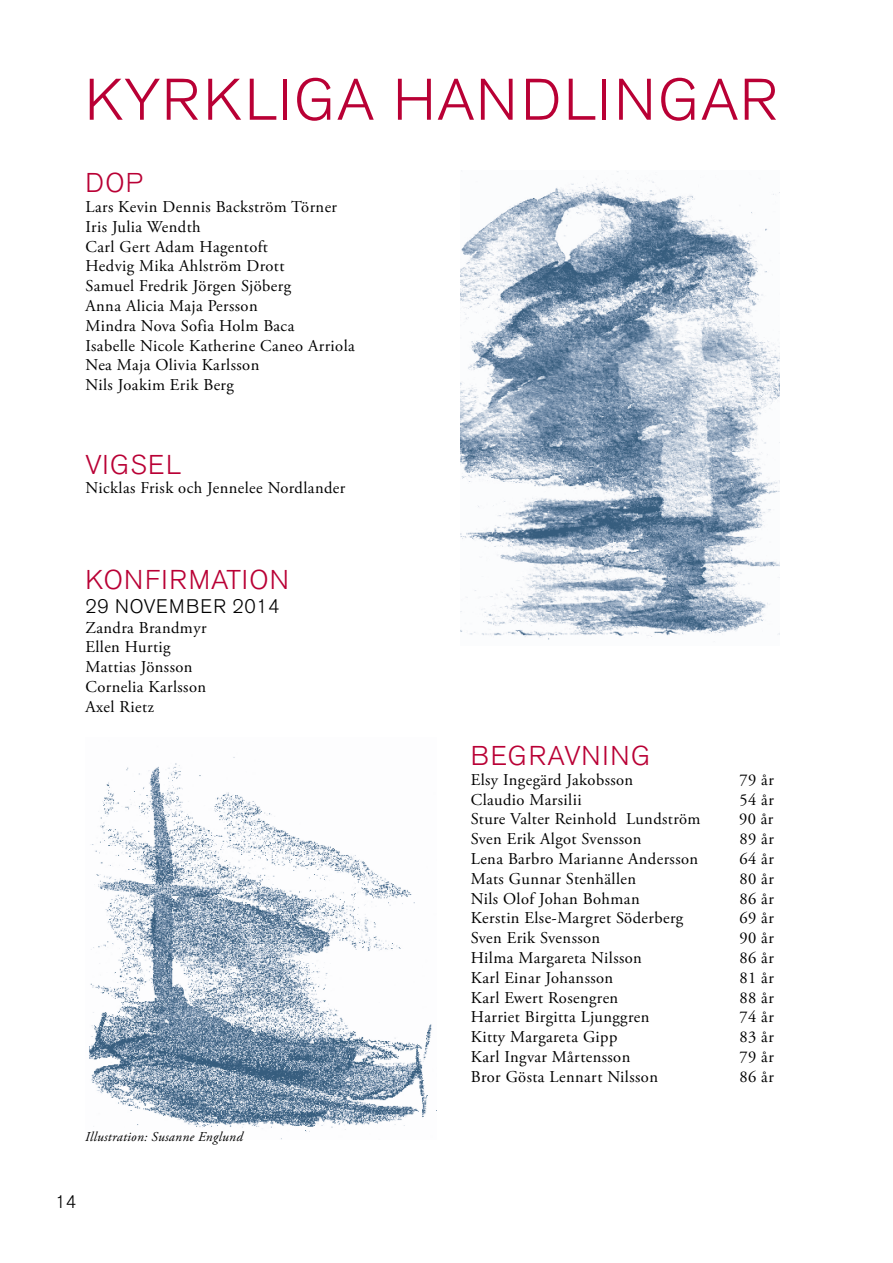
<style>
.page{position:relative;width:893px;height:1263px;background:#fff}
.page>*{position:absolute;margin:0;border:0;box-sizing:border-box;transform-origin:0 0}
.t1{font:300 58.05px "Akzidenz Grotesk BE";letter-spacing:.025em;color:#b90035}
.t2{font:300 27px "Akzidenz Grotesk BE";letter-spacing:.05em;color:#b90035}
.t3{font:300 19.5px "Akzidenz Grotesk BE";letter-spacing:.025em;color:#000}
.t4{font:300 18px "Akzidenz Grotesk BE";color:#000}
.t5{font:16.5px/19.8px "Adobe Garamond Pro";letter-spacing:.025em;color:#000}
.t6{font:italic 13.5px "Adobe Garamond Pro";letter-spacing:.025em;color:#000}
</style>
<div class="page">
<img style="left:89px;top:757px;width:343px;height:382px">
<img style="left:460px;top:170px;width:320px;height:470px">
<h1 class="t1" style="left:85px;top:67px;width:694px">KYRKLIGA HANDLINGAR</h1>
<h2 class="t2" style="left:86px;top:168px;width:59px">DOP</h2>
<p class="t5" style="left:86px;top:197px;width:271px">Lars Kevin Dennis Backström Törner<br>Iris Julia Wendth<br>Carl Gert Adam Hagentoft<br>Hedvig Mika Ahlström Drott<br>Samuel Fredrik Jörgen Sjöberg<br>Anna Alicia Maja Persson<br>Mindra Nova Sofia Holm Baca<br>Isabelle Nicole Katherine Caneo Arriola<br>Nea Maja Olivia Karlsson<br>Nils Joakim Erik Berg</p>
<h2 class="t2" style="left:86px;top:449px;width:97px">VIGSEL</h2>
<p class="t5" style="left:86px;top:479px;width:261px">Nicklas Frisk och Jennelee Nordlander</p>
<h2 class="t2" style="left:86px;top:565px;width:205px">KONFIRMATION</h2>
<p class="t3" style="left:86px;top:595px;width:195px">29 NOVEMBER 2014</p>
<p class="t5" style="left:86px;top:618px;width:122px">Zandra Brandmyr<br>Ellen Hurtig<br>Mattias Jönsson<br>Cornelia Karlsson<br>Axel Rietz</p>
<p class="t6" style="left:85px;top:1128px;width:159px">Illustration: Susanne Englund</p>
<p class="t4" style="left:55px;top:1192px;width:22px">14</p>
<h2 class="t2" style="left:471px;top:740px;width:181px">BEGRAVNING</h2>
<p class="t5" style="left:471px;top:770px;width:164px">Elsy Ingegärd Jakobsson</p>
<p class="t5" style="left:739px;top:770px;width:36px">79 år</p>
<p class="t5" style="left:471px;top:790px;width:112px">Claudio Marsilii</p>
<p class="t5" style="left:739px;top:790px;width:36px">54 år</p>
<p class="t5" style="left:471px;top:810px;width:231px">Sture Valter Reinhold Lundström</p>
<p class="t5" style="left:739px;top:810px;width:36px">90 år</p>
<p class="t5" style="left:471px;top:829px;width:172px">Sven Erik Algot Svensson</p>
<p class="t5" style="left:739px;top:829px;width:36px">89 år</p>
<p class="t5" style="left:471px;top:849px;width:229px">Lena Barbro Marianne Andersson</p>
<p class="t5" style="left:739px;top:849px;width:36px">64 år</p>
<p class="t5" style="left:471px;top:869px;width:167px">Mats Gunnar Stenhällen</p>
<p class="t5" style="left:739px;top:869px;width:36px">80 år</p>
<p class="t5" style="left:471px;top:889px;width:170px">Nils Olof Johan Bohman</p>
<p class="t5" style="left:739px;top:889px;width:36px">86 år</p>
<p class="t5" style="left:471px;top:909px;width:214px">Kerstin Else-Margret Söderberg</p>
<p class="t5" style="left:739px;top:909px;width:36px">69 år</p>
<p class="t5" style="left:471px;top:928px;width:131px">Sven Erik Svensson</p>
<p class="t5" style="left:739px;top:928px;width:36px">90 år</p>
<p class="t5" style="left:471px;top:948px;width:173px">Hilma Margareta Nilsson</p>
<p class="t5" style="left:739px;top:948px;width:36px">86 år</p>
<p class="t5" style="left:471px;top:968px;width:144px">Karl Einar Johansson</p>
<p class="t5" style="left:739px;top:968px;width:36px">81 år</p>
<p class="t5" style="left:471px;top:988px;width:149px">Karl Ewert Rosengren</p>
<p class="t5" style="left:739px;top:988px;width:36px">88 år</p>
<p class="t5" style="left:471px;top:1008px;width:180px">Harriet Birgitta Ljunggren</p>
<p class="t5" style="left:739px;top:1008px;width:36px">74 år</p>
<p class="t5" style="left:471px;top:1027px;width:148px">Kitty Margareta Gipp</p>
<p class="t5" style="left:739px;top:1027px;width:36px">83 år</p>
<p class="t5" style="left:471px;top:1047px;width:161px">Karl Ingvar Mårtensson</p>
<p class="t5" style="left:739px;top:1047px;width:36px">79 år</p>
<p class="t5" style="left:471px;top:1067px;width:189px">Bror Gösta Lennart Nilsson</p>
<p class="t5" style="left:739px;top:1067px;width:36px">86 år</p>
</div>
